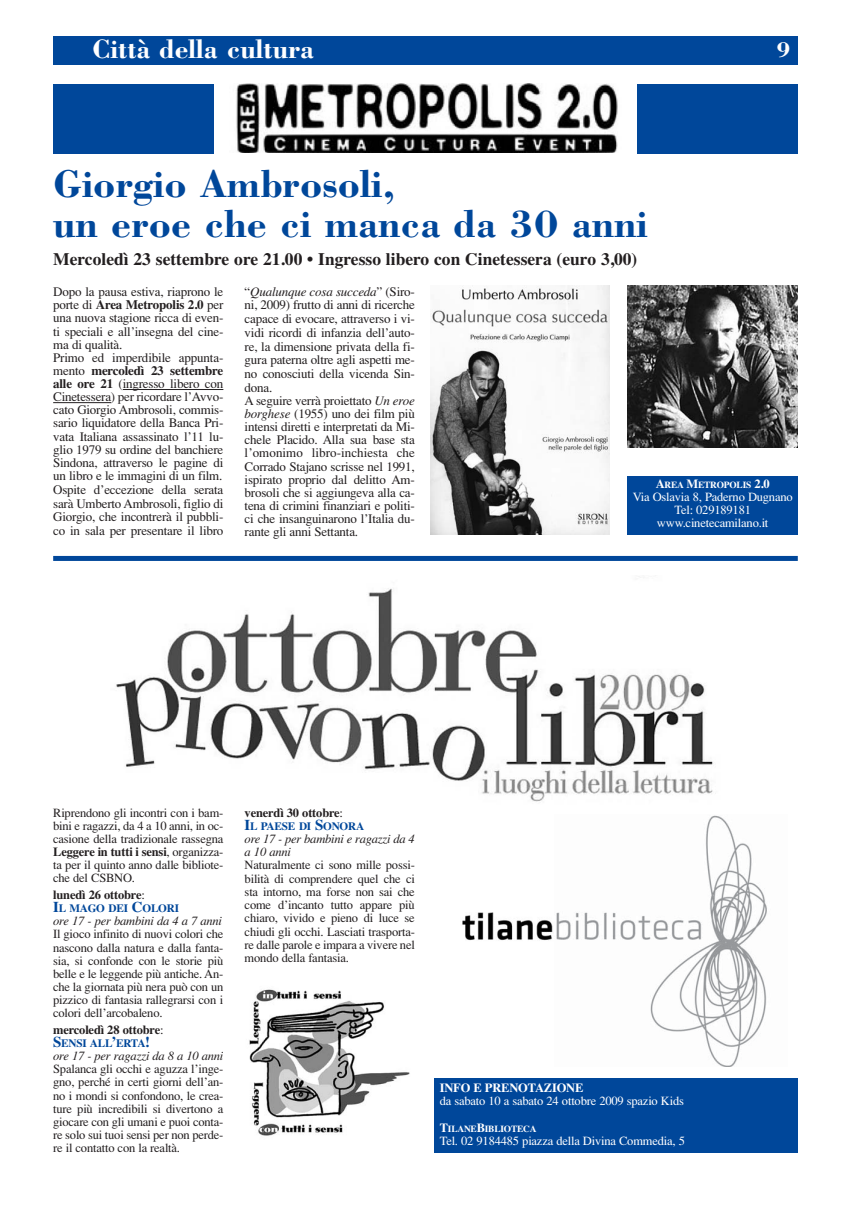
<style>
.page{position:relative;width:851px;height:1205px;background:#fff}
.page>*{position:absolute;margin:0;border:0;box-sizing:border-box;transform-origin:0 0}
.t1{font:700 40px/40px "Bodoni";color:#00479a}
.t2{font:700 27.5px "Bodoni";color:#fff}
.t3{font:700 22.5px "Bodoni";color:#fff}
.t4{font:700 17.5px "Times";color:#231f20}
.t5{font:13px/13.2px "Times";letter-spacing:-.015em;color:#231f20}
.t6{font:12.5px/13.2px "Times";letter-spacing:-.015em;color:#231f20;text-align:justify}
.t7{font:12.5px/13.1px "Times";letter-spacing:-.015em;color:#fff;text-align:center}
.t8{font:italic 12.5px/13.2px "Times";letter-spacing:-.015em;color:#231f20}
.t9{font:700 12.5px "Times";letter-spacing:-.015em;color:#231f20}
.t10{font:700 12.5px "Times";letter-spacing:-.015em;color:#fff}
.t11{font:700 11.25px "Times";letter-spacing:-.02em;color:#00479a}
.t12{font:700 9.38px "Times";letter-spacing:-.02em;color:#fff}
.s1{font-weight:700}
.s2{font-style:italic}
.s3{font-size:12.5px}
.s4{font-weight:400}
.s5{font-size:15px}
</style>
<div class="page">
<div style="left:53px;top:36px;width:744px;height:29px;background:#00479a"></div>
<hr style="left:123px;top:389px;width:100px;height:1px;background:#231f20">
<hr style="left:53px;top:402px;width:58px;height:1px;background:#231f20">
<div style="left:627px;top:476px;width:170px;height:59px;background:#00479a"></div>
<img style="left:236px;top:84px;width:382px;height:69px">
<div style="left:53px;top:84px;width:160px;height:69px;background:#00479a"></div>
<div style="left:637px;top:84px;width:160px;height:69px;background:#00479a"></div>
<img style="left:431px;top:285px;width:178px;height:250px">
<img style="left:627px;top:286px;width:170px;height:162px">
<img style="left:116px;top:588px;width:597px;height:214px">
<img style="left:249px;top:989px;width:161px;height:147px">
<img style="left:462px;top:912px;width:91px;height:29px">
<img style="left:556px;top:815px;width:211px;height:251px">
<div style="left:53px;top:556px;width:744px;height:5px;background:#00479a"></div>
<div style="left:434px;top:1079px;width:363px;height:74px;background:#00479a"></div>
<h2 class="t2" style="left:92px;top:38px;width:223px">Città della cultura</h2>
<h3 class="t3" style="left:776px;top:41px;width:15px">9</h3>
<h1 class="t1" style="left:53px;top:167px;width:595px">Giorgio Ambrosoli,<br>un eroe che ci manca da 30 anni</h1>
<h3 class="t4" style="left:53px;top:254px;width:585px">Mercoledì 23 settembre ore 21.00 • Ingresso libero con Cinetessera (euro 3,00)</h3>
<p class="t5" style="left:53px;top:286px;width:172px">Dopo la pausa estiva, riaprono le porte di <span class="s1">Area Metropolis 2.0</span> per una nuova stagione ricca di even&shy;ti speciali e all’insegna del cine&shy;ma di qualità.<br>Primo ed imperdibile appunta&shy;mento <span class="s1">mercoledì 23 settembre alle ore 21</span> (ingresso libero con<br>Cinetessera) per ricordare l’Avvo&shy;cato Giorgio Ambrosoli, commis&shy;sario liquidatore della Banca Pri&shy;vata Italiana assassinato l’11 lu&shy;glio 1979 su ordine del banchiere<br>Sindona, attraverso le pagine di un libro e le immagini di un film.<br>Ospite d’eccezione della serata sarà Umberto Ambrosoli, figlio di<br>Giorgio, che incontrerà il pubbli&shy;co in sala per presentare il libro</p>
<p class="t5" style="left:244px;top:286px;width:172px">“<span class="s2">Qualunque cosa succeda</span>” (Siro&shy;ni, 2009) frutto di anni di ricerche capace di evocare, attraverso i vi&shy;vidi ricordi di infanzia dell’auto&shy;re, la dimensione privata della fi&shy;gura paterna oltre agli aspetti me&shy;no conosciuti della vicenda Sin&shy;dona.<br>A seguire verrà proiettato <span class="s2">Un eroe borghese</span> (1955) uno dei film più intensi diretti e interpretati da Mi&shy;chele Placido. Alla sua base sta l’omonimo libro-inchiesta che<br>Corrado Stajano scrisse nel 1991, ispirato proprio dal delitto Am&shy;brosoli che si aggiungeva alla ca&shy;tena di crimini finanziari e politi&shy;ci che insanguinarono l’Italia du&shy;rante gli anni Settanta.</p>
<p class="t12" style="left:655px;top:482px;width:115px"><span class="s3">A</span>REA <span class="s3">M</span>ETROPOLIS <span class="s3">2.0</span></p>
<p class="t7" style="left:632px;top:491px;width:161px">Via Oslavia 8, Paderno Dugnano<br>Tel: 029189181 www.cinetecamilano.it</p>
<p class="t6" style="left:53px;top:807px;width:172px">Riprendono gli incontri con i bam&shy;bini e ragazzi, da 4 a 10 anni, in oc&shy;casione della tradizionale rassegna <span class="s1">Leggere in tutti i sensi</span>, organizza&shy;ta per il quinto anno dalle bibliote&shy;che del CSBNO.</p>
<p class="t9" style="left:53px;top:890px;width:93px">lunedì 26 ottobre<span class="s4">:</span></p>
<p class="t11" style="left:53px;top:904px;width:127px"><span class="s5">I</span>L MAGO DEI <span class="s5">C</span>OLORI</p>
<p class="t8" style="left:53px;top:915px;width:170px">ore 17 - per bambini da 4 a 7 anni</p>
<p class="t6" style="left:53px;top:929px;width:172px">Il gioco infinito di nuovi colori che nascono dalla natura e dalla fanta&shy;sia, si confonde con le storie più belle e le leggende più antiche. An&shy;che la giornata più nera può con un pizzico di fantasia rallegrarsi con i colori dell’arcobaleno.</p>
<p class="t9" style="left:53px;top:1025px;width:112px">mercoledì 28 ottobre<span class="s4">:</span></p>
<p class="t11" style="left:53px;top:1039px;width:99px"><span class="s5">S</span>ENSI ALL<span class="s5">’</span>ERTA<span class="s5">!</span></p>
<p class="t8" style="left:53px;top:1050px;width:172px">ore 17 - per ragazzi da 8 a 10 anni</p>
<p class="t6" style="left:53px;top:1063px;width:172px">Spalanca gli occhi e aguzza l’inge&shy;gno, perché in certi giorni dell’an&shy;no i mondi si confondono, le crea&shy;ture più incredibili si divertono a giocare con gli umani e puoi conta&shy;re solo sui tuoi sensi per non perde&shy;re il contatto con la realtà.</p>
<p class="t9" style="left:244px;top:808px;width:100px">venerdì 30 ottobre<span class="s4">:</span></p>
<p class="t11" style="left:244px;top:822px;width:121px"><span class="s5">I</span>L PAESE DI <span class="s5">S</span>ONORA</p>
<p class="t8" style="left:244px;top:833px;width:172px">ore 17 - per bambini e ragazzi da 4 a 10 anni</p>
<p class="t6" style="left:244px;top:860px;width:172px">Naturalmente ci sono mille possi&shy;bilità di comprendere quel che ci sta intorno, ma forse non sai che come d’incanto tutto appare più chiaro, vivido e pieno di luce se chiudi gli occhi. Lasciati trasporta&shy;re dalle parole e impara a vivere nel mondo della fantasia.</p>
<p class="t10" style="left:439px;top:1084px;width:145px">INFO E PRENOTAZIONE</p>
<p class="t7" style="left:439px;top:1096px;width:246px">da sabato 10 a sabato 24 ottobre 2009 spazio Kids</p>
<p class="t12" style="left:439px;top:1125px;width:98px"><span class="s3">T</span>ILANE<span class="s3">B</span>IBLIOTECA</p>
<p class="t7" style="left:439px;top:1135px;width:247px">Tel. 02 9184485 piazza della Divina Commedia, 5</p>
</div>
